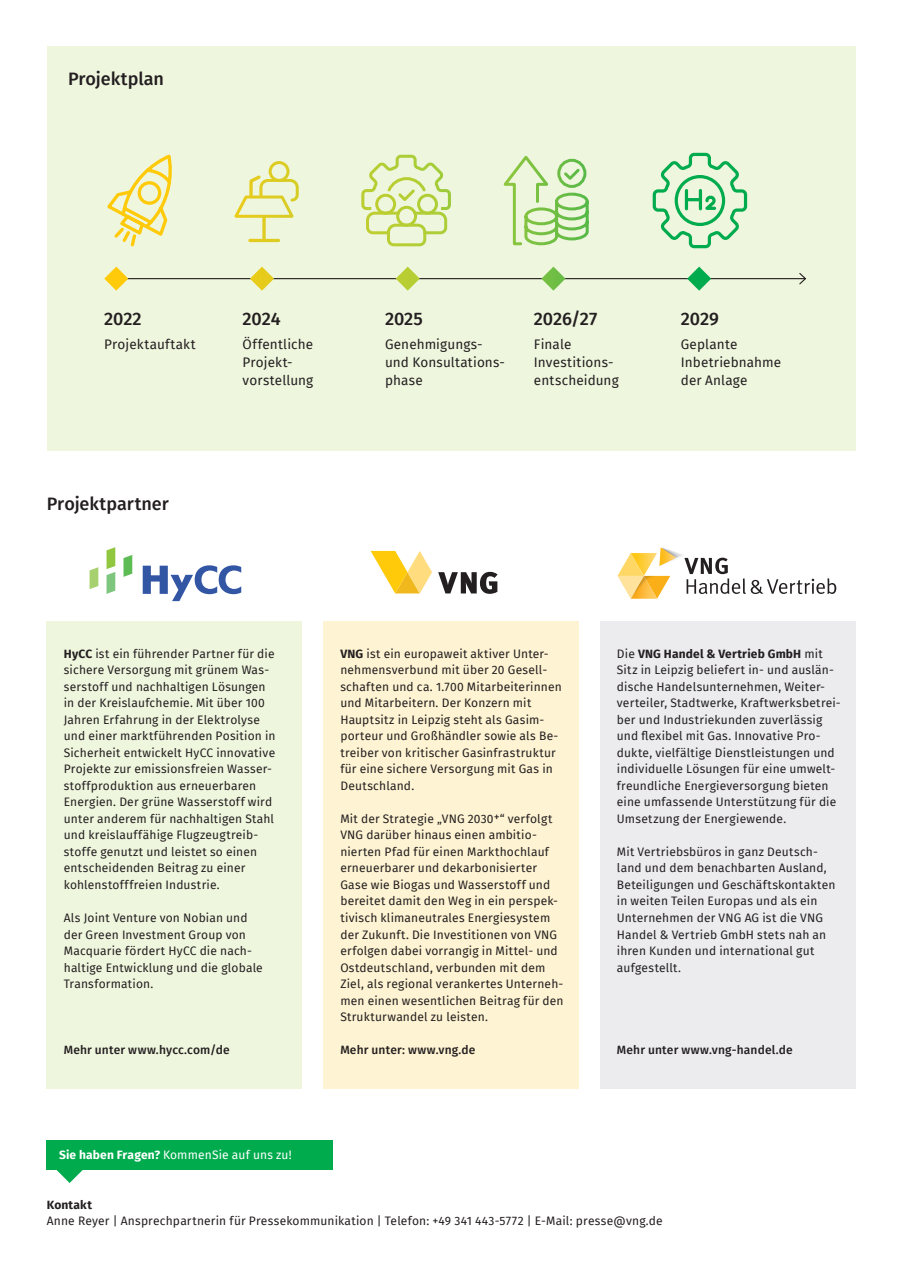
<style>
.page{position:relative;width:902px;height:1272px;background:#fff}
.page>*{position:absolute;margin:0;border:0;box-sizing:border-box;transform-origin:0 0}
.t1{font:500 18px "Fira Sans";letter-spacing:-.005em;color:#231f20}
.t2{font:13.5px/18px "Fira Sans";letter-spacing:.01em;color:#231f20}
.t3{font:12px/16.5px "Fira Sans";letter-spacing:.015em;color:#231f20}
.t4{font:500 12px "Fira Sans";letter-spacing:.01em;color:#231f20}
.t5{font:12px "Fira Sans";letter-spacing:.01em;color:#fff}
.t6{font:700 12px "Fira Sans";letter-spacing:.015em;color:#231f20}
.s1{font-weight:700}
</style>
<div class="page">
<div style="left:47px;top:47px;width:808px;height:404px;background:#eff6de"></div>
<hr style="left:117px;top:278px;width:688px;height:1px;background:#231f20">
<svg style="left:798px;top:273px;width:9px;height:12px"></svg>
<svg style="left:104px;top:266px;width:24px;height:25px"></svg>
<svg style="left:395px;top:266px;width:24px;height:25px"></svg>
<svg style="left:250px;top:266px;width:24px;height:25px"></svg>
<svg style="left:541px;top:266px;width:24px;height:25px"></svg>
<svg style="left:687px;top:266px;width:24px;height:25px"></svg>
<div style="left:323px;top:621px;width:255px;height:468px;background:#fef3d2"></div>
<svg style="left:370px;top:551px;width:62px;height:42px"></svg>
<svg style="left:438px;top:572px;width:59px;height:22px"></svg>
<div style="left:600px;top:621px;width:255px;height:468px;background:#ececee"></div>
<svg style="left:617px;top:547px;width:219px;height:51px"></svg>
<div style="left:47px;top:621px;width:255px;height:468px;background:#eff6de"></div>
<svg style="left:123px;top:555px;width:9px;height:22px"></svg>
<svg style="left:90px;top:567px;width:8px;height:22px"></svg>
<svg style="left:106px;top:547px;width:9px;height:47px"></svg>
<svg style="left:143px;top:565px;width:98px;height:36px"></svg>
<svg style="left:107px;top:156px;width:65px;height:91px"></svg>
<svg style="left:503px;top:155px;width:86px;height:91px"></svg>
<svg style="left:652px;top:153px;width:95px;height:95px"></svg>
<svg style="left:361px;top:155px;width:90px;height:92px"></svg>
<div style="left:46px;top:1140px;width:286px;height:29px;background:#00ab4d"></div>
<svg style="left:55px;top:1169px;width:30px;height:13px"></svg>
<svg style="left:262px;top:219px;width:4px;height:19px"></svg>
<hr style="left:250px;top:239px;width:28px;height:3px;background:#fff">
<div style="left:268px;top:161px;width:21px;height:21px;border:3px solid #fff;border-radius:50%"></div>
<svg style="left:234px;top:173px;width:65px;height:46px"></svg>
<h1 class="t1" style="left:68px;top:64px;width:97px">Projektplan</h1>
<h1 class="t1" style="left:104px;top:304px;width:39px">2022</h1>
<p class="t2" style="left:104px;top:334px;width:93px">Projektauftakt</p>
<h1 class="t1" style="left:47px;top:489px;width:123px">Projektpartner</h1>
<h1 class="t1" style="left:242px;top:304px;width:39px">2024</h1>
<h1 class="t1" style="left:385px;top:304px;width:39px">2025</h1>
<p class="t2" style="left:385px;top:334px;width:121px">Genehmigungs&shy;und Konsultations&shy;phase</p>
<p class="t2" style="left:242px;top:334px;width:72px">Öffentliche<br>Projekt&shy;vorstellung</p>
<h1 class="t1" style="left:534px;top:304px;width:65px">2026/27</h1>
<p class="t2" style="left:534px;top:334px;width:86px">Finale<br>Investitions&shy;entscheidung</p>
<h1 class="t1" style="left:680px;top:304px;width:40px">2029</h1>
<p class="t2" style="left:680px;top:334px;width:102px">Geplante<br>Inbetriebnahme der Anlage</p>
<p class="t3" style="left:64px;top:645px;width:213px"><span class="s1">HyCC</span> ist ein führender Partner für die sichere Versorgung mit grünem Was&shy;serstoff und nachhaltigen Lösungen in der Kreislaufchemie. Mit über 100<br>Jahren Erfahrung in der Elektrolyse und einer marktführenden Position in Sicherheit entwickelt HyCC innovative Projekte zur emissionsfreien Wasser&shy;stoffproduktion aus erneuerbaren Energien. Der grüne Wasserstoff wird unter anderem für nachhaltigen Stahl und kreislauffähige Flugzeugtreib&shy;stoffe genutzt und leistet so einen entscheidenden Beitrag zu einer kohlenstofffreien Industrie.</p>
<p class="t3" style="left:64px;top:909px;width:200px">Als Joint Venture von Nobian und der Green Investment Group von<br>Macquarie fördert HyCC die nach&shy;haltige Entwicklung und die globale<br>Transformation.</p>
<p class="t4" style="left:64px;top:1040px;width:167px">Mehr unter www.hycc.com/de</p>
<p class="t5" style="left:59px;top:1145px;width:234px"><span class="s1">Sie haben Fragen?</span> KommenSie auf uns zu!</p>
<p class="t3" style="left:340px;top:645px;width:223px"><span class="s1">VNG</span> ist ein europaweit aktiver Unter&shy;nehmensverbund mit über 20 Gesell&shy;schaften und ca. 1.700 Mitarbeiterinnen und Mitarbeitern. Der Konzern mit Hauptsitz in Leipzig steht als Gasim&shy;porteur und Großhändler sowie als Be&shy;treiber von kritischer Gasinfrastruktur für eine sichere Versorgung mit Gas in Deutschland.</p>
<p class="t3" style="left:340px;top:810px;width:225px">Mit der Strategie „VNG 2030+“ verfolgt VNG darüber hinaus einen ambitio&shy;nierten Pfad für einen Markthochlauf erneuerbarer und dekarbonisierter Gase wie Biogas und Wasserstoff und bereitet damit den Weg in ein perspek&shy;tivisch klimaneutrales Energiesystem der Zukunft. Die Investitionen von VNG erfolgen dabei vorrangig in Mittel- und Ostdeutschland, verbunden mit dem Ziel, als regional verankertes Unterneh&shy;men einen wesentlichen Beitrag für den Strukturwandel zu leisten.</p>
<p class="t4" style="left:340px;top:1040px;width:137px">Mehr unter: www.vng.de</p>
<p class="t3" style="left:617px;top:645px;width:225px">Die <span class="s1">VNG Handel &amp; Vertrieb GmbH</span> mit Sitz in Leipzig beliefert in- und auslän&shy;dische Handelsunternehmen, Weiter&shy;verteiler, Stadtwerke, Kraftwerksbetrei&shy;ber und Industriekunden zuverlässig und flexibel mit Gas. Innovative Pro&shy;dukte, vielfältige Dienstleistungen und individuelle Lösungen für eine umwelt&shy;freundliche Energieversorgung bieten eine umfassende Unterstützung für die Umsetzung der Energiewende.</p>
<p class="t3" style="left:617px;top:843px;width:220px">Mit Vertriebsbüros in ganz Deutsch&shy;land und dem benachbarten Ausland, Beteiligungen und Geschäftskontakten in weiten Teilen Europas und als ein Unternehmen der VNG AG ist die VNG Handel &amp; Vertrieb GmbH stets nah an ihren Kunden und international gut aufgestellt.</p>
<p class="t4" style="left:617px;top:1040px;width:177px">Mehr unter www.vng-handel.de</p>
<p class="t6" style="left:47px;top:1194px;width:47px">Kontakt</p>
<p class="t3" style="left:47px;top:1212px;width:617px">Anne Reyer | Ansprechpartnerin für Pressekommunikation | Telefon: +49 341 443-5772 | E-Mail: presse@vng.de</p>
</div>
